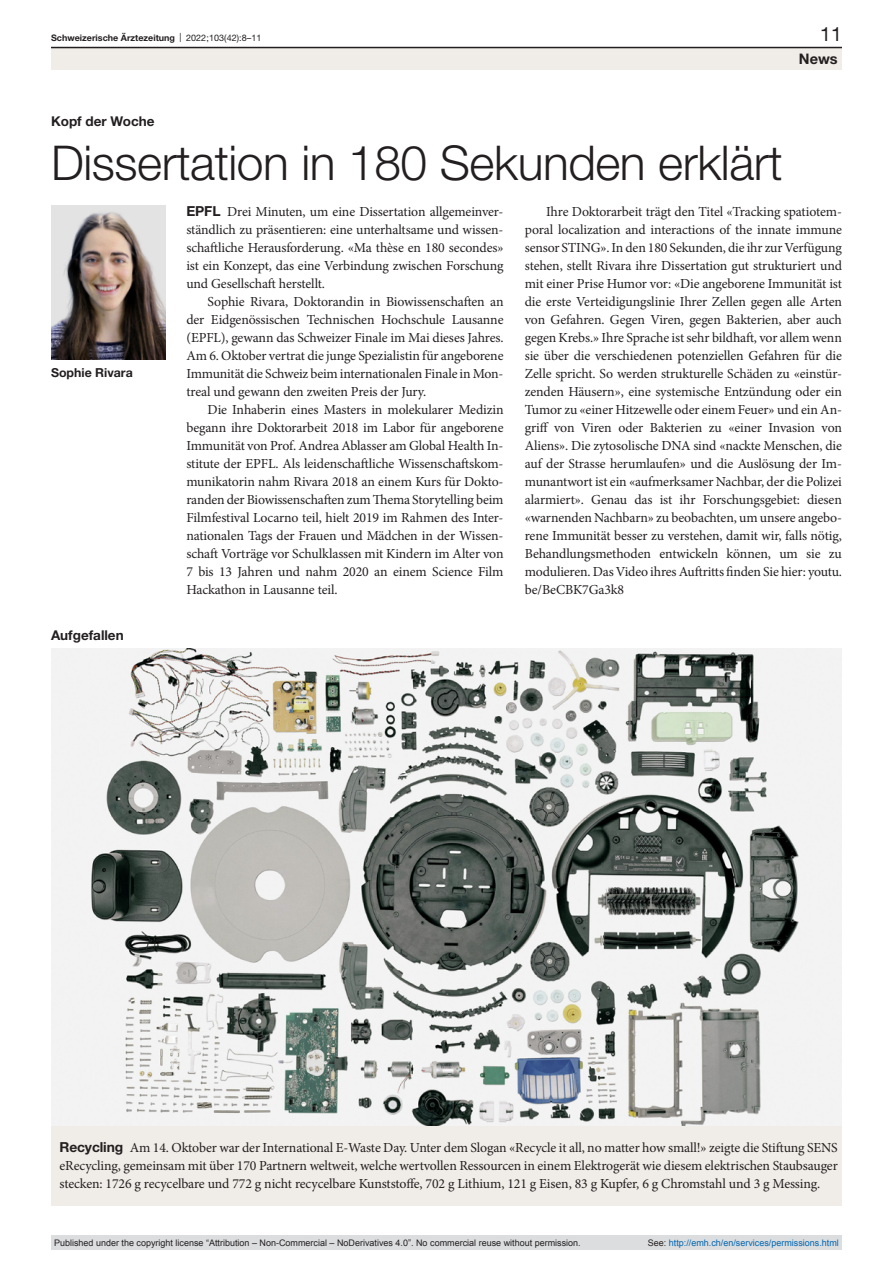
<style>
.page{position:relative;width:893px;height:1263px;background:#fff}
.page>*{position:absolute;margin:0;border:0;box-sizing:border-box;transform-origin:0 0}
.article-title-L32{font:300 48px "Helvetica Neue LT Pro";letter-spacing:-.01em;color:#231f20}
.t1{font:19.5px "Helvetica Neue LT Pro";color:#231f20}
.t2{font:700 14.55px "Helvetica Neue LT Pro";color:#231f20}
.paragraph-indent{font:13.8px/18px "Minion Pro";letter-spacing:-.01em;color:#231f20;text-align:justify}
.paragraph{font:13.8px/18px "Minion Pro";letter-spacing:-.01em;color:#231f20;text-align:justify}
.pre-heading{font:700 13.5px "Helvetica Neue LT Pro";color:#231f20}
.authors{font:700 12.3px "Helvetica Neue LT Pro";color:#231f20}
.t3{font:9px "Arial";color:#231f20}
.t4{font:9px "Arial";color:#0066b3}
.t5{font:700 9px "Helvetica Neue LT Pro";color:#231f20}
.s1{font-weight:400}
.s2{font-family:"Helvetica Neue LT Pro";font-weight:700}
.s3{color:#231f20}
</style>
<div class="page">
<img style="left:51px;top:205px;width:114px;height:154px">
<div style="left:51px;top:1125px;width:791px;height:81px;background:#f0ece7"></div>
<img style="left:51px;top:648px;width:791px;height:477px">
<div style="left:51px;top:48px;width:791px;height:22px;background:#f0ece7"></div>
<hr style="left:51px;top:47px;width:791px;height:1px;background:#231f20">
<div style="left:51px;top:1235px;width:791px;height:15px;background:#dcdddf"></div>
<p class="t5" style="left:51px;top:32px;width:212px">Schweizerische Ärztezeitung <span class="s1">| 2022;103(42):8–11</span></p>
<h2 class="t1" style="left:820px;top:22px;width:23px">11</h2>
<p class="t2" style="left:799px;top:49px;width:40px">News</p>
<p class="pre-heading" style="left:51px;top:112px;width:105px">Kopf der Woche</p>
<p class="article-title-L32" style="left:51px;top:134px;width:733px">Dissertation in 180 Sekunden erklärt</p>
<p class="authors" style="left:51px;top:364px;width:83px">Sophie Rivara</p>
<p class="pre-heading" style="left:51px;top:626px;width:74px">Aufgefallen</p>
<p class="paragraph" style="left:186px;top:203px;width:319px"><span class="s2">EPFL</span> Drei Minuten, um eine Dissertation allgemeinver&shy;ständlich zu präsentieren: eine unterhaltsame und wissen&shy;schaftliche Herausforderung. «Ma thèse en 180 secondes» ist ein Konzept, das eine Verbindung zwischen Forschung und Gesellschaft herstellt.</p>
<p class="paragraph-indent" style="left:186px;top:293px;width:319px;text-indent:21px">Sophie Rivara, Doktorandin in Biowissenschaften an der Eidgenössischen Technischen Hochschule Lausanne (EPFL), gewann das Schweizer Finale im Mai dieses Jahres.<br>Am 6. Oktober vertrat die junge Spezialistin für angeborene Immunität die Schweiz beim internationalen Finale in Mon&shy;treal und gewann den zweiten Preis der Jury.</p>
<p class="paragraph-indent" style="left:186px;top:401px;width:319px;text-indent:21px">Die Inhaberin eines Masters in molekularer Medizin begann ihre Doktorarbeit 2018 im Labor für angeborene Immunität von Prof. Andrea Ablasser am Global Health In&shy;stitute der EPFL. Als leidenschaftliche Wissenschaftskom&shy;munikatorin nahm Rivara 2018 an einem Kurs für Dokto&shy;randen der Biowissenschaften zum Thema Storytelling beim Filmfestival Locarno teil, hielt 2019 im Rahmen des Inter&shy;nationalen Tags der Frauen und Mädchen in der Wissen&shy;schaft Vorträge vor Schulklassen mit Kindern im Alter von 7 bis 13 Jahren und nahm 2020 an einem Science Film Hackathon in Lausanne teil.</p>
<p class="paragraph-indent" style="left:525px;top:203px;width:319px;text-indent:21px">Ihre Doktorarbeit trägt den Titel «Tracking spatiotem&shy;poral localization and interactions of the innate immune sensor STING». In den 180 Sekunden, die ihr zur Verfügung stehen, stellt Rivara ihre Dissertation gut strukturiert und mit einer Prise Humor vor: «Die angeborene Immunität ist die erste Verteidigungslinie Ihrer Zellen gegen alle Arten von Gefahren. Gegen Viren, gegen Bakterien, aber auch gegen Krebs.» Ihre Sprache ist sehr bildhaft, vor allem wenn sie über die verschiedenen potenziellen Gefahren für die Zelle spricht. So werden strukturelle Schäden zu «einstür&shy;zenden Häusern», eine systemische Entzündung oder ein Tumor zu «einer Hitzewelle oder einem Feuer» und ein An&shy;griff von Viren oder Bakterien zu «einer Invasion von Aliens». Die zytosolische DNA sind «nackte Menschen, die auf der Strasse herumlaufen» und die Auslösung der Im&shy;munantwort ist ein «aufmerksamer Nachbar, der die Polizei alarmiert». Genau das ist ihr Forschungsgebiet: diesen «warnenden Nachbarn» zu beobachten, um unsere angebo&shy;rene Immunität besser zu verstehen, damit wir, falls nötig, Behandlungsmethoden entwickeln können, um sie zu modulieren. Das Video ihres Auftritts finden Sie hier: youtu. be/BeCBK7Ga3k8</p>
<p class="paragraph" style="left:60px;top:1139px;width:780px"><span class="s2">Recycling</span> Am 14. Oktober war der International E-Waste Day. Unter dem Slogan «Recycle it all, no matter how small!» zeigte die Stiftung SENS eRecycling, gemeinsam mit über 170 Partnern weltweit, welche wertvollen Ressourcen in einem Elektrogerät wie diesem elektrischen Staubsauger stecken: 1726 g recycelbare und 772 g nicht recycelbare Kunststoffe, 702 g Lithium, 121 g Eisen, 83 g Kupfer, 6 g Chromstahl und 3 g Messing.</p>
<p class="t3" style="left:54px;top:1237px;width:528px">Published under the copyright license “Attribution – Non-Commercial – NoDerivatives 4.0”. No commercial reuse without permission.</p>
<p class="t4" style="left:648px;top:1237px;width:193px"><span class="s3">See:</span> http://emh.ch/en/services/permissions.html</p>
</div>
